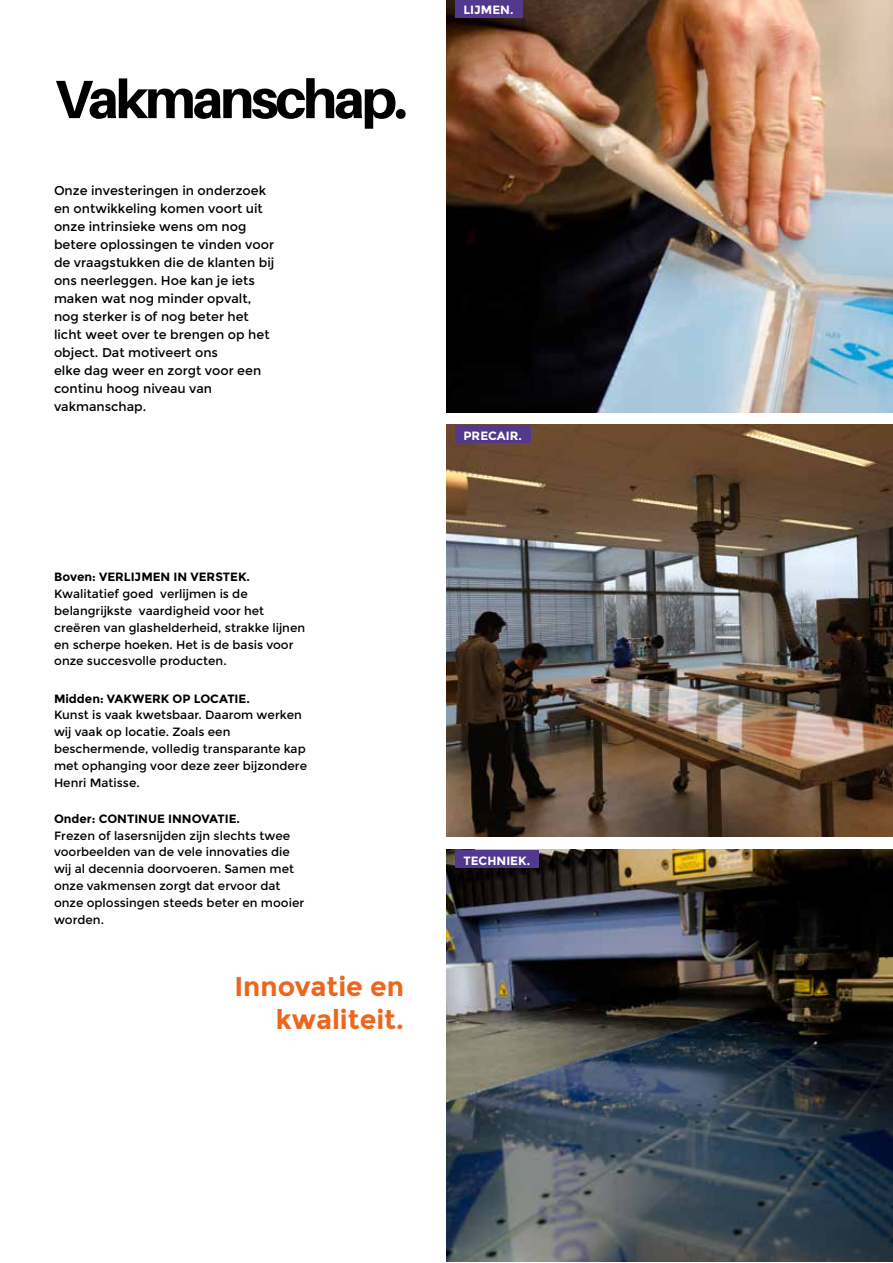
<style>
.page{position:relative;width:893px;height:1263px;background:#fff}
.page>*{position:absolute;margin:0;border:0;box-sizing:border-box;transform-origin:0 0}
.t1{font:800 54px "Aileron";letter-spacing:-.06em;color:#000}
.t2{font:700 27px/32.4px "Montserrat";color:#ec671d;text-align:right}
.t3{font:12.75px/18px "Montserrat";color:#000}
.t4{font:12px/16.8px "Montserrat";color:#000}
.t5{font:700 12px "Montserrat";color:#000}
.t6{font:700 12px "Montserrat";color:#fff}
</style>
<div class="page">
<img style="left:446px;top:0;width:447px;height:412px">
<img style="left:446px;top:424px;width:447px;height:413px">
<img style="left:446px;top:849px;width:447px;height:413px">
<div style="left:455px;top:425px;width:76px;height:17px;background:#53398e"></div>
<div style="left:455px;top:0;width:67px;height:17px;background:#53398e"></div>
<div style="left:455px;top:850px;width:84px;height:17px;background:#53398e"></div>
<h1 class="t1" style="left:54px;top:69px;width:355px">Vakmanschap.</h1>
<p class="t3" style="left:54px;top:182px;width:222px">Onze investeringen in onderzoek en ontwikkeling komen voort uit onze intrinsieke wens om nog betere oplossingen te vinden voor de vraagstukken die de klanten bij ons neerleggen. Hoe kan je iets maken wat nog minder opvalt, nog sterker is of nog beter het licht weet over te brengen op het object. Dat motiveert ons<br>elke dag weer en zorgt voor een continu hoog niveau van vakmanschap.</p>
<p class="t5" style="left:54px;top:570px;width:197px">Boven: VERLIJMEN IN VERSTEK.</p>
<p class="t4" style="left:54px;top:586px;width:252px">Kwalitatief goed verlijmen is de belangrijkste vaardigheid voor het creëren van glashelderheid, strakke lijnen en scherpe hoeken. Het is de basis voor onze succesvolle producten.</p>
<p class="t5" style="left:54px;top:691px;width:197px">Midden: VAKWERK OP LOCATIE.</p>
<p class="t4" style="left:54px;top:707px;width:255px">Kunst is vaak kwetsbaar. Daarom werken wij vaak op locatie. Zoals een beschermende, volledig transparante kap met ophanging voor deze zeer bijzondere Henri Matisse.</p>
<p class="t5" style="left:54px;top:811px;width:187px">Onder: CONTINUE INNOVATIE.</p>
<p class="t4" style="left:54px;top:827px;width:252px">Frezen of lasersnijden zijn slechts twee voorbeelden van de vele innovaties die wij al decennia doorvoeren. Samen met onze vakmensen zorgt dat ervoor dat onze oplossingen steeds beter en mooier worden.</p>
<h2 class="t2" style="left:234px;top:971px;width:171px">Innovatie en kwaliteit.</h2>
<p class="t6" style="left:463px;top:3px;width:51px">LIJMEN.</p>
<p class="t6" style="left:463px;top:428px;width:60px">PRECAIR.</p>
<p class="t6" style="left:463px;top:853px;width:68px">TECHNIEK.</p>
</div>
